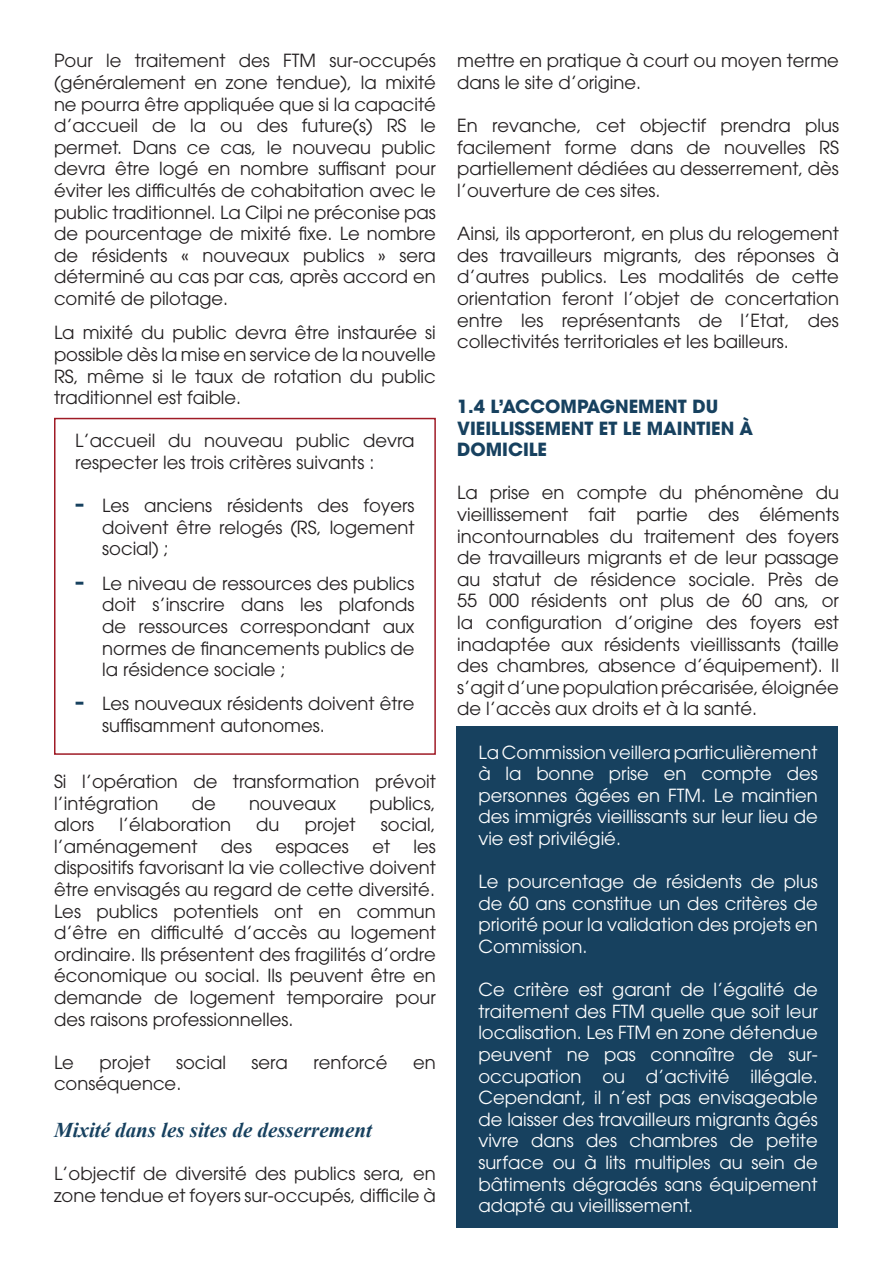
<style>
.page{position:relative;width:893px;height:1263px;background:#fff}
.page>*{position:absolute;margin:0;border:0;box-sizing:border-box;transform-origin:0 0}
.t1{font:italic 700 21px "Times New Roman";color:#17415f}
.t2{font:18px/21.6px "ITC Avant Garde Std";color:#231f20;text-align:justify}
.t3{font:18px/21.6px "ITC Avant Garde Std";color:#fff;text-align:justify}
.t4{font:700 18px/21.6px "ITC Avant Garde Std";color:#17415f}
.s1{font-weight:700;color:#17415f}
</style>
<div class="page">
<div style="left:456px;top:727px;width:381px;height:501px;background:#17415f"></div>
<div style="left:54px;top:418px;width:382px;height:337px;border:2px solid #9f1b26"></div>
<p class="t2" style="left:54px;top:50px;width:383px">Pour le traitement des FTM sur-occupés (généralement en zone tendue), la mixité ne pourra être appliquée que si la capacité d’accueil de la ou des future(s) RS le permet. Dans ce cas, le nouveau public devra être logé en nombre suffisant pour éviter les difficultés de cohabitation avec le public traditionnel. La Cilpi ne préconise pas de pourcentage de mixité fixe. Le nombre de résidents « nouveaux publics » sera déterminé au cas par cas, après accord en comité de pilotage.</p>
<p class="t2" style="left:54px;top:322px;width:383px">La mixité du public devra être instaurée si possible dès la mise en service de la nouvelle RS, même si le taux de rotation du public traditionnel est faible.</p>
<p class="t2" style="left:75px;top:430px;width:341px">L’accueil du nouveau public devra respecter les trois critères suivants :</p>
<p class="t2" style="left:102px;top:494px;width:314px;text-indent:-27px"><span class="s1">–</span> Les anciens résidents des foyers doivent être relogés (RS, logement social) ;</p>
<p class="t2" style="left:102px;top:572px;width:314px;text-indent:-27px"><span class="s1">–</span> Le niveau de ressources des publics doit s’inscrire dans les plafonds de ressources correspondant aux normes de financements publics de la résidence sociale ;</p>
<p class="t2" style="left:102px;top:693px;width:314px;text-indent:-27px"><span class="s1">–</span> Les nouveaux résidents doivent être suffisamment autonomes.</p>
<p class="t2" style="left:54px;top:770px;width:383px">Si l’opération de transformation prévoit l’intégration</p>
<p class="t2" style="left:192px;top:792px;width:26px">de</p>
<p class="t2" style="left:249px;top:792px;width:89px">nouveaux</p>
<p class="t2" style="left:370px;top:792px;width:68px">publics,</p>
<p class="t2" style="left:54px;top:814px;width:42px">alors</p>
<p class="t2" style="left:119px;top:814px;width:113px">l’élaboration</p>
<p class="t2" style="left:256px;top:814px;width:25px">du</p>
<p class="t2" style="left:305px;top:814px;width:52px">projet</p>
<p class="t2" style="left:381px;top:814px;width:56px">social,</p>
<p class="t2" style="left:54px;top:835px;width:145px">l’aménagement</p>
<p class="t2" style="left:221px;top:835px;width:33px">des</p>
<p class="t2" style="left:275px;top:835px;width:75px">espaces</p>
<p class="t2" style="left:372px;top:835px;width:19px">et</p>
<p class="t2" style="left:54px;top:835px;width:383px;text-indent:360px">les dispositifs favorisant la vie collective doivent être envisagés au regard de cette diversité.</p>
<p class="t2" style="left:54px;top:900px;width:383px">Les publics potentiels ont en commun d’être en difficulté d’accès au logement ordinaire. Ils présentent des fragilités d’ordre économique ou social. Ils peuvent être en demande de logement temporaire pour des raisons professionnelles.</p>
<p class="t2" style="left:54px;top:1051px;width:22px">Le</p>
<p class="t2" style="left:100px;top:1051px;width:52px">projet</p>
<p class="t2" style="left:176px;top:1051px;width:51px">social</p>
<p class="t2" style="left:252px;top:1051px;width:38px">sera</p>
<p class="t2" style="left:313px;top:1051px;width:76px">renforcé</p>
<p class="t2" style="left:413px;top:1051px;width:24px">en</p>
<p class="t2" style="left:54px;top:1073px;width:129px">conséquence.</p>
<p class="t1" style="left:54px;top:1115px;width:319px">Mixité dans les sites de desserrement</p>
<p class="t2" style="left:54px;top:1163px;width:383px">L’objectif de diversité des publics sera, en zone tendue et foyers sur-occupés, difficile à</p>
<p class="t2" style="left:457px;top:50px;width:383px">mettre en pratique à court ou moyen terme dans le site d’origine.</p>
<p class="t2" style="left:457px;top:115px;width:383px">En revanche, cet objectif prendra plus facilement forme dans de nouvelles RS partiellement dédiées au desserrement, dès l’ouverture de ces sites.</p>
<p class="t2" style="left:457px;top:223px;width:383px">Ainsi, ils apporteront, en plus du relogement des travailleurs migrants, des réponses à d’autres publics. Les modalités de cette orientation feront l’objet de concertation entre les représentants de l’Etat, des collectivités territoriales et les bailleurs.</p>
<p class="t4" style="left:457px;top:395px;width:298px">1.4 L’ACCOMPAGNEMENT DU<br>VIEILLISSEMENT ET LE MAINTIEN À<br>DOMICILE</p>
<p class="t2" style="left:457px;top:482px;width:383px">La prise en compte du phénomène du vieillissement fait partie des éléments incontournables du traitement des foyers de travailleurs migrants et de leur passage au statut de résidence sociale. Près de 55 000 résidents ont plus de 60 ans, or la configuration d’origine des foyers est inadaptée aux résidents vieillissants (taille des chambres, absence d’équipement). Il s’agit d’une population précarisée, éloignée de l’accès aux droits et à la santé.</p>
<p class="t3" style="left:478px;top:741px;width:341px">La Commission veillera particulièrement à la bonne prise en compte des personnes âgées en FTM. Le maintien des immigrés vieillissants sur leur lieu de vie est privilégié.</p>
<p class="t3" style="left:478px;top:871px;width:341px">Le pourcentage de résidents de plus de 60 ans constitue un des critères de priorité pour la validation des projets en Commission.</p>
<p class="t3" style="left:478px;top:979px;width:341px">Ce critère est garant de l’égalité de traitement des FTM quelle que soit leur localisation. Les FTM en zone détendue peuvent ne pas connaître de sur&shy;occupation ou d’activité illégale.<br>Cependant, il n’est pas envisageable de laisser des travailleurs migrants âgés vivre dans des chambres de petite surface ou à lits multiples au sein de bâtiments dégradés sans équipement adapté au vieillissement.</p>
</div>
